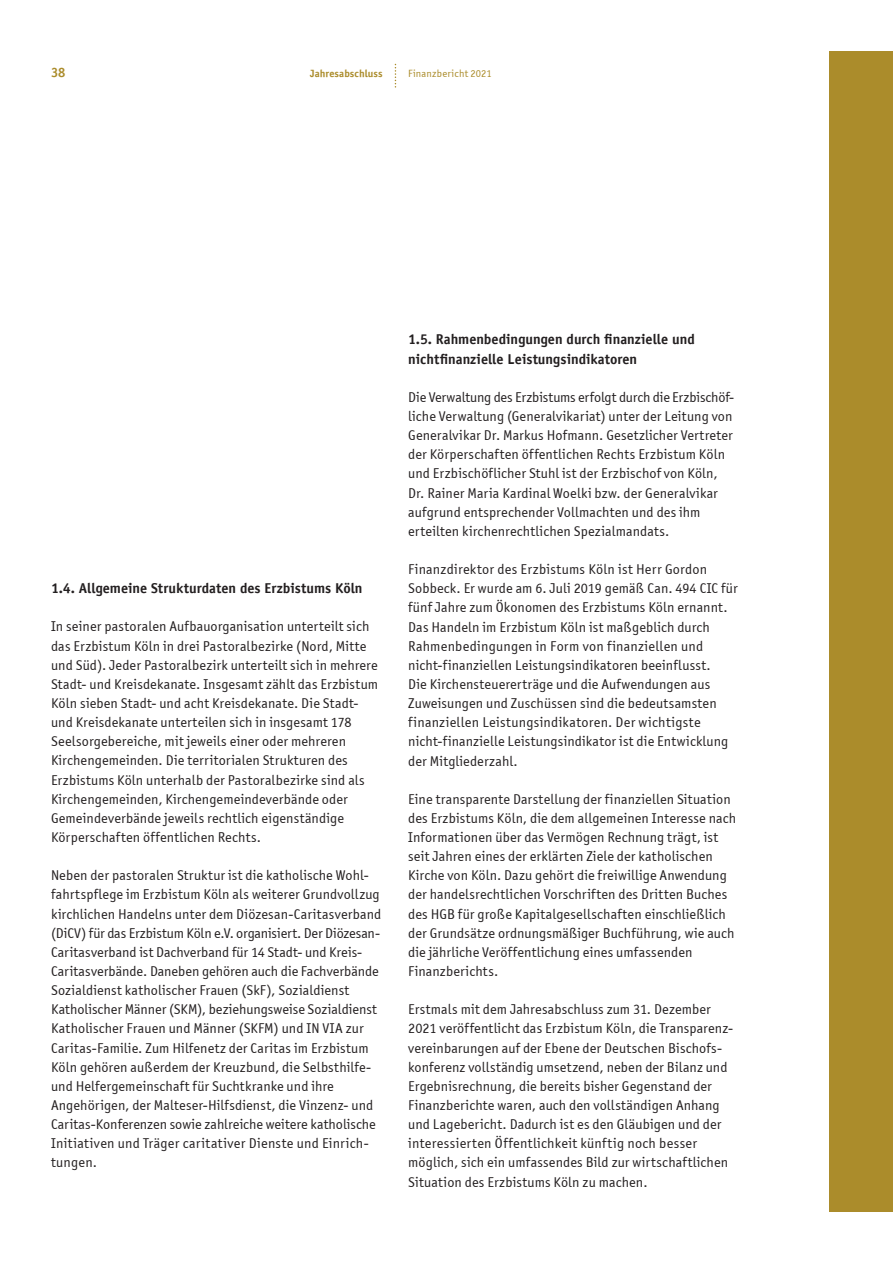
<style>
.page{position:relative;width:893px;height:1263px;background:#fff}
.page>*{position:absolute;margin:0;border:0;box-sizing:border-box;transform-origin:0 0}
.t1{font:14.25px/19.2px "Officina Sans ITCTT Book";letter-spacing:.01em;color:#231f20}
.t2{font:700 14.25px/19.2px "Officina Sans";color:#231f20}
.t3{font:13.5px "Officina Sans ITCTT Bold";color:#ab8c2b}
.t4{font:10.5px "Officina Sans ITCTT Book";letter-spacing:.02em;color:#ab8c2b}
.t5{font:10.5px "Officina Sans ITCTT Bold";letter-spacing:.01em;color:#ab8c2b}
</style>
<div class="page">
<div style="left:829px;top:51px;width:64px;height:1161px;background:#ab8c2b"></div>
<svg style="left:395px;top:64px;width:1px;height:24px"></svg>
<p class="t3" style="left:51px;top:64px;width:16px">38</p>
<p class="t5" style="left:310px;top:66px;width:74px">Jahresabschluss</p>
<p class="t4" style="left:408px;top:67px;width:85px">Finanzbericht 2021</p>
<p class="t2" style="left:51px;top:580px;width:313px">1.4. Allgemeine Strukturdaten des Erzbistums Köln</p>
<p class="t1" style="left:51px;top:617px;width:329px">In seiner pastoralen Aufbauorganisation unterteilt sich das Erzbistum Köln in drei Pastoralbezirke (Nord, Mitte und Süd). Jeder Pastoralbezirk unterteilt sich in mehrere Stadt- und Kreisdekanate. Insgesamt zählt das Erzbistum Köln sieben Stadt- und acht Kreisdekanate. Die Stadt&shy;und Kreisdekanate unterteilen sich in insgesamt 178<br>Seelsorgebereiche, mit jeweils einer oder mehreren Kirchengemeinden. Die territorialen Strukturen des Erzbistums Köln unterhalb der Pastoralbezirke sind als Kirchengemeinden, Kirchengemeindeverbände oder Gemeindeverbände jeweils rechtlich eigenständige Körperschaften öffentlichen Rechts.</p>
<p class="t1" style="left:51px;top:866px;width:332px">Neben der pastoralen Struktur ist die katholische Wohl&shy;fahrtspflege im Erzbistum Köln als weiterer Grundvollzug kirchlichen Handelns unter dem Diözesan-Caritasverband (DiCV) für das Erzbistum Köln e.V. organisiert. Der Diözesan-Caritasverband ist Dachverband für 14 Stadt- und Kreis-Caritasverbände. Daneben gehören auch die Fachverbände Sozialdienst katholischer Frauen (SkF), Sozialdienst Katholischer Männer (SKM), beziehungsweise Sozialdienst Katholischer Frauen und Männer (SKFM) und IN VIA zur Caritas-Familie. Zum Hilfenetz der Caritas im Erzbistum Köln gehören außerdem der Kreuzbund, die Selbsthilfe&shy;und Helfergemeinschaft für Suchtkranke und ihre Angehörigen, der Malteser-Hilfsdienst, die Vinzenz- und Caritas-Konferenzen sowie zahlreiche weitere katholische Initiativen und Träger caritativer Dienste und Einrich&shy;tungen.</p>
<p class="t2" style="left:408px;top:331px;width:288px">1.5. Rahmenbedingungen durch finanzielle und nichtfinanzielle Leistungsindikatoren</p>
<p class="t1" style="left:408px;top:387px;width:328px">Die Verwaltung des Erzbistums erfolgt durch die Erzbischöf&shy;liche Verwaltung (Generalvikariat) unter der Leitung von Generalvikar Dr. Markus Hofmann. Gesetzlicher Vertreter der Körperschaften öffentlichen Rechts Erzbistum Köln und Erzbischöflicher Stuhl ist der Erzbischof von Köln, Dr. Rainer Maria Kardinal Woelki bzw. der Generalvikar aufgrund entsprechender Vollmachten und des ihm erteilten kirchenrechtlichen Spezialmandats.</p>
<p class="t1" style="left:408px;top:560px;width:331px">Finanzdirektor des Erzbistums Köln ist Herr Gordon Sobbeck. Er wurde am 6. Juli 2019 gemäß Can. 494 CIC für fünf Jahre zum Ökonomen des Erzbistums Köln ernannt.<br>Das Handeln im Erzbistum Köln ist maßgeblich durch Rahmenbedingungen in Form von finanziellen und nicht-finanziellen Leistungsindikatoren beeinflusst.<br>Die Kirchensteuererträge und die Aufwendungen aus Zuweisungen und Zuschüssen sind die bedeutsamsten finanziellen Leistungsindikatoren. Der wichtigste nicht-finanzielle Leistungsindikator ist die Entwicklung der Mitgliederzahl.</p>
<p class="t1" style="left:408px;top:789px;width:330px">Eine transparente Darstellung der finanziellen Situation des Erzbistums Köln, die dem allgemeinen Interesse nach Informationen über das Vermögen Rechnung trägt, ist seit Jahren eines der erklärten Ziele der katholischen Kirche von Köln. Dazu gehört die freiwillige Anwendung der handelsrechtlichen Vorschriften des Dritten Buches des HGB für große Kapitalgesellschaften einschließlich der Grundsätze ordnungsmäßiger Buchführung, wie auch die jährliche Veröffentlichung eines umfassenden Finanzberichts.</p>
<p class="t1" style="left:408px;top:1000px;width:327px">Erstmals mit dem Jahresabschluss zum 31. Dezember 2021 veröffentlicht das Erzbistum Köln, die Transparenz&shy;vereinbarungen auf der Ebene der Deutschen Bischofs&shy;konferenz vollständig umsetzend, neben der Bilanz und Ergebnisrechnung, die bereits bisher Gegenstand der Finanzberichte waren, auch den vollständigen Anhang und Lagebericht. Dadurch ist es den Gläubigen und der interessierten Öffentlichkeit künftig noch besser möglich, sich ein umfassendes Bild zur wirtschaftlichen Situation des Erzbistums Köln zu machen.</p>
</div>
